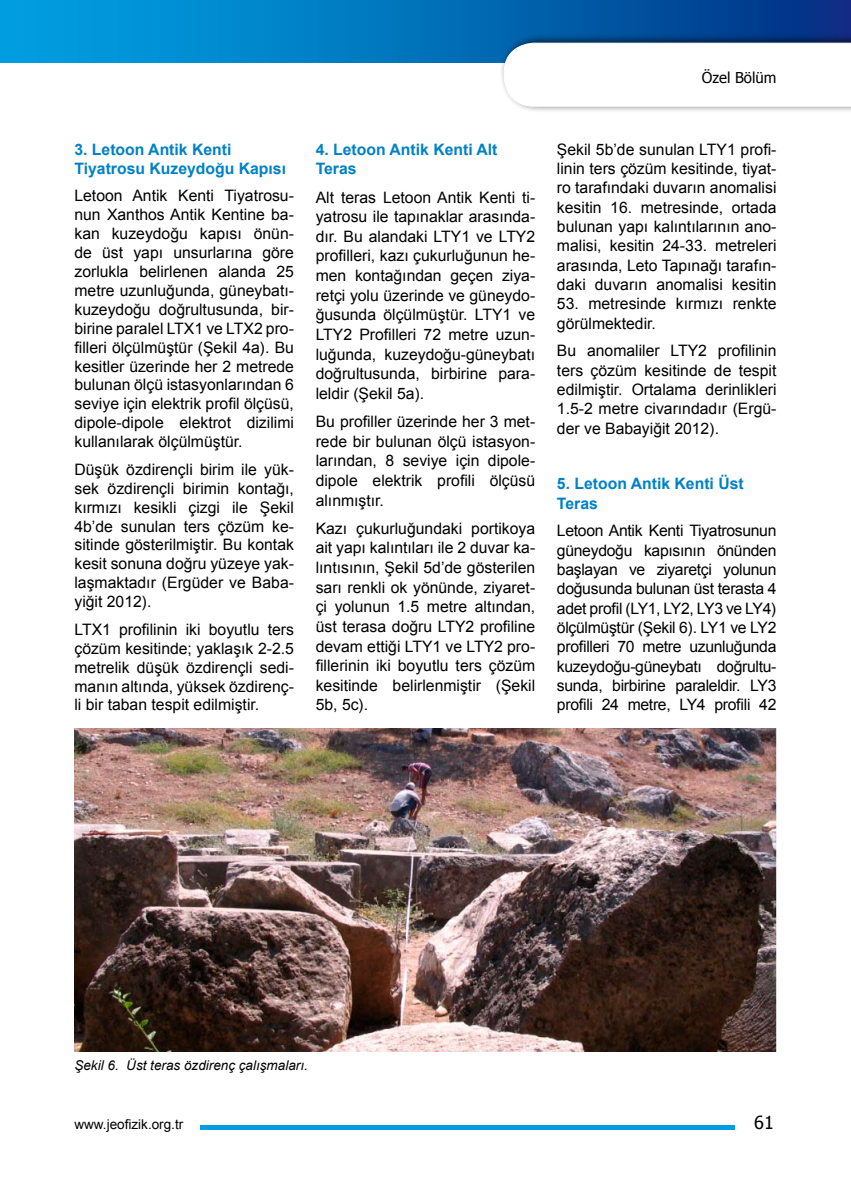
<style>
.page{position:relative;width:851px;height:1191px;background:#fff}
.page>*{position:absolute;margin:0;border:0;box-sizing:border-box;transform-origin:0 0}
.t1{font:18px "Tahoma";color:#000}
.t2{font:15.75px/18.9px "Arial";color:#000;text-align:justify}
.t3{font:700 15.75px/18.9px "Arial";color:#0081c6}
.t4{font:15px "Tahoma";color:#000}
.t5{font:italic 13.5px "Arial";color:#000}
.t6{font:13.5px "Arial";color:#000}
</style>
<div class="page">
<div style="left:1px;top:0;width:849px;height:62px;background:linear-gradient(to right,#00a8e7,#033286)"></div>
<div style="left:499px;top:33px;width:351px;height:87px;background:#000;opacity:.75"></div>
<svg style="left:503px;top:43px;width:347px;height:64px"></svg>
<hr style="left:200px;top:1125px;width:534px;height:4px;background:#009ee0">
<img style="left:74px;top:728px;width:702px;height:323px">
<p class="t4" style="left:701px;top:68px;width:76px">Özel Bölüm</p>
<p class="t3" style="left:74px;top:140px;width:213px">3. Letoon Antik Kenti<br>Tiyatrosu Kuzeydoğu Kapısı</p>
<p class="t2" style="left:74px;top:186px;width:221px">Letoon Antik Kenti Tiyatrosu&shy;nun Xanthos Antik Kentine ba&shy;kan kuzeydoğu kapısı önün&shy;de üst yapı unsurlarına göre zorlukla belirlenen alanda 25 metre uzunluğunda, güneybatı&shy;kuzeydoğu doğrultusunda, bir&shy;birine paralel LTX1 ve LTX2 pro&shy;filleri ölçülmüştür (Şekil 4a). Bu kesitler üzerinde her 2 metrede bulunan ölçü istasyonlarından 6 seviye için elektrik profil ölçüsü, dipole-dipole elektrot dizilimi kullanılarak ölçülmüştür.</p>
<p class="t2" style="left:74px;top:460px;width:221px">Düşük özdirençli birim ile yük&shy;sek özdirençli birimin kontağı, kırmızı kesikli çizgi ile Şekil 4b’de sunulan ters çözüm ke&shy;sitinde gösterilmiştir. Bu kontak kesit sonuna doğru yüzeye yak&shy;laşmaktadır (Ergüder ve Baba&shy;yiğit 2012).</p>
<p class="t2" style="left:74px;top:619px;width:221px">LTX1 profilinin iki boyutlu ters çözüm kesitinde; yaklaşık 2-2.5 metrelik düşük özdirençli sedi&shy;manın altında, yüksek özdirenç&shy;li bir taban tespit edilmiştir.</p>
<p class="t3" style="left:315px;top:139px;width:183px;line-height:19.6px">4. Letoon Antik Kenti Alt<br>Teras</p>
<p class="t2" style="left:315px;top:187px;width:221px;line-height:19.6px">Alt teras Letoon Antik Kenti ti&shy;yatrosu ile tapınaklar arasında&shy;dır. Bu alandaki LTY1 ve LTY2 profilleri, kazı çukurluğunun he&shy;men kontağından geçen ziya&shy;retçi yolu üzerinde ve güneydo&shy;ğusunda ölçülmüştür. LTY1 ve LTY2 Profilleri 72 metre uzun&shy;luğunda, kuzeydoğu-güneybatı doğrultusunda, birbirine para&shy;leldir (Şekil 5a).</p>
<p class="t2" style="left:315px;top:412px;width:221px;line-height:19.6px">Bu profiller üzerinde her 3 met&shy;rede bir bulunan ölçü istasyon&shy;larından, 8 seviye için dipole&shy;dipole elektrik profili ölçüsü alınmıştır.</p>
<p class="t2" style="left:315px;top:518px;width:221px;line-height:19.6px">Kazı çukurluğundaki portikoya ait yapı kalıntıları ile 2 duvar ka&shy;lıntısının, Şekil 5d’de gösterilen sarı renkli ok yönünde, ziyaret&shy;çi yolunun 1.5 metre altından, üst terasa doğru LTY2 profiline devam ettiği LTY1 ve LTY2 pro&shy;fillerinin iki boyutlu ters çözüm kesitinde belirlenmiştir (Şekil 5b, 5c).</p>
<p class="t2" style="left:557px;top:139px;width:221px;line-height:19.4px">Şekil 5b’de sunulan LTY1 profi&shy;linin ters çözüm kesitinde, tiyat&shy;ro tarafındaki duvarın anomalisi kesitin 16. metresinde, ortada bulunan yapı kalıntılarının ano&shy;malisi, kesitin 24-33. metreleri arasında, Leto Tapınağı tarafın&shy;daki duvarın anomalisi kesitin</p>
<p class="t2" style="left:557px;top:294px;width:221px;line-height:19.4px">53. metresinde kırmızı renkte görülmektedir.</p>
<p class="t2" style="left:557px;top:341px;width:221px;line-height:19.4px">Bu anomaliler LTY2 profilinin ters çözüm kesitinde de tespit edilmiştir. Ortalama derinlikleri 1.5-2 metre civarındadır (Ergü&shy;der ve Babayiğit 2012).</p>
<p class="t3" style="left:557px;top:474px;width:188px;line-height:19.4px">5. Letoon Antik Kenti Üst<br>Teras</p>
<p class="t2" style="left:557px;top:521px;width:221px;line-height:19.4px">Letoon Antik Kenti Tiyatrosunun güneydoğu kapısının önünden başlayan ve ziyaretçi yolunun doğusunda bulunan üst terasta 4 adet profil (LY1, LY2, LY3 ve LY4) ölçülmüştür (Şekil 6). LY1 ve LY2 profilleri 70 metre uzunluğunda kuzeydoğu-güneybatı doğrultu&shy;sunda, birbirine paraleldir. LY3 profili 24 metre, LY4 profili 42</p>
<p class="t5" style="left:74px;top:1057px;width:235px">Şekil 6. Üst teras özdirenç çalışmaları.</p>
<p class="t6" style="left:74px;top:1116px;width:110px">www.jeofizik.org.tr</p>
<p class="t1" style="left:754px;top:1110px;width:21px">61</p>
</div>
